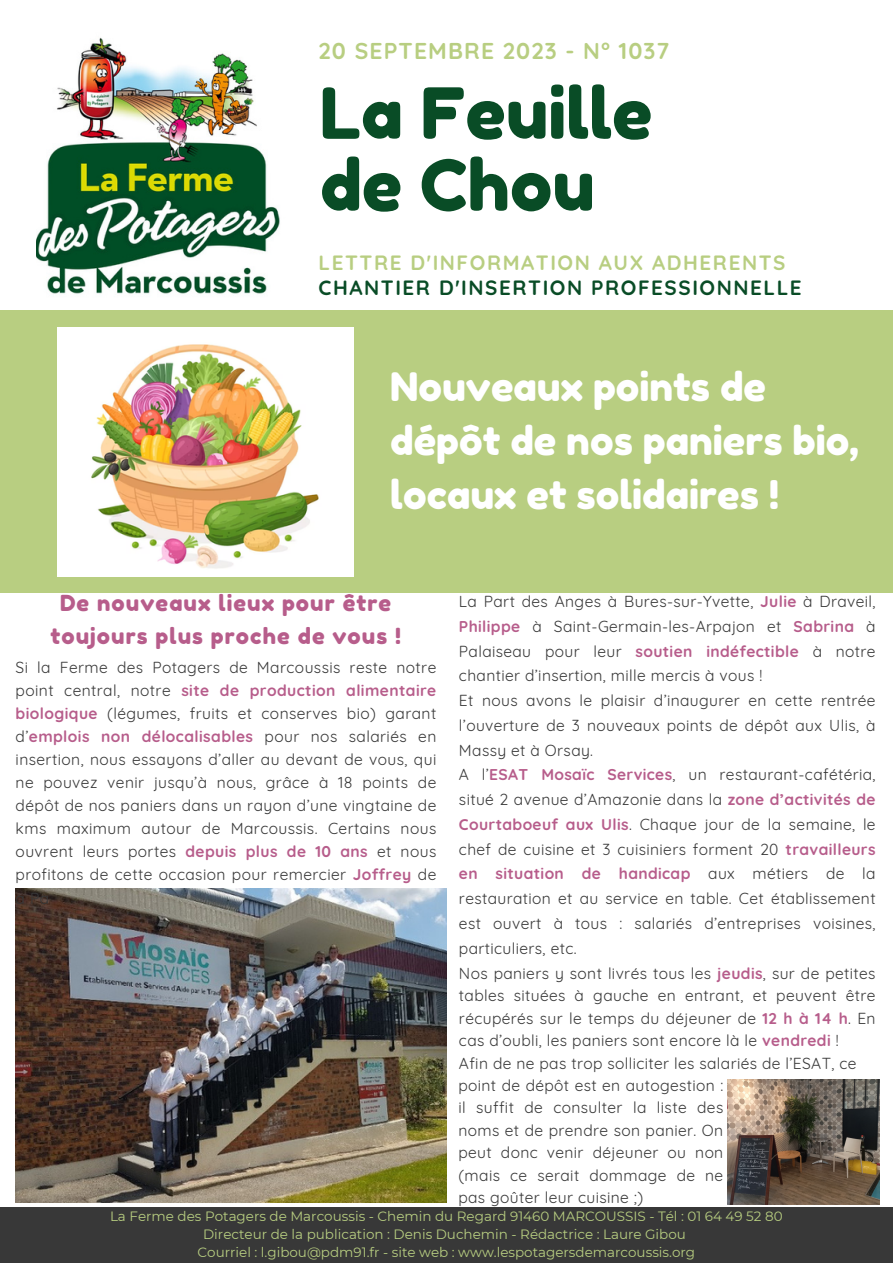
<style>
.page{position:relative;width:893px;height:1264px;background:#fff}
.page>*{position:absolute;margin:0;border:0;box-sizing:border-box;transform-origin:0 0}
.t1{font:70.2px "Fredoka One";color:#094c26}
.t2{font:39.3px/54px "Fredoka One";color:#fff}
.t3{font:700 22.8px "Quicksand";letter-spacing:.05em;color:#b8ce81}
.t4{font:22.05px/32.7px "Fredoka One";letter-spacing:.05em;color:#b75d8b;text-align:center}
.t5{font:700 20.55px "Quicksand";letter-spacing:.075em;color:#094c26}
.t6{font:700 20.55px "Quicksand";letter-spacing:.075em;color:#b8ce81}
.t7{font:15.6px/24.8px "Quicksand";letter-spacing:.025em;color:#383838;text-align:justify}
.t8{font:13.5px "Montserrat";color:#b8ce81}
.s1{font-weight:700;color:#b75d8b}
</style>
<div class="page">
<div style="left:0;top:1207px;width:892px;height:55px;background:#383838"></div>
<div style="left:0;top:310px;width:892px;height:283px;background:#b8ce81"></div>
<img style="left:36px;top:37px;width:244px;height:257px">
<img style="left:57px;top:327px;width:296px;height:249px">
<img style="left:15px;top:888px;width:432px;height:314px">
<img style="left:727px;top:1079px;width:152px;height:125px">
<p class="t3" style="left:318px;top:36px;width:352px">20 SEPTEMBRE 2023 - N° 1037</p>
<p class="t1" style="left:320px;top:70px;width:334px">La Feuille</p>
<p class="t1" style="left:320px;top:142px;width:276px">de Chou</p>
<p class="t6" style="left:318px;top:249px;width:468px">LETTRE D'INFORMATION AUX ADHERENTS</p>
<p class="t5" style="left:318px;top:274px;width:484px">CHANTIER D'INSERTION PROFESSIONNELLE</p>
<p class="t2" style="left:390px;top:359px;width:470px">Nouveaux points de dépôt de nos paniers bio, locaux et solidaires !</p>
<p class="t4" style="left:50px;top:586px;width:352px">De nouveaux lieux pour être toujours plus proche de vous !</p>
<p class="t7" style="left:16px;top:655px;width:422px;line-height:23.1px">Si la Ferme des Potagers de Marcoussis reste notre point central, notre <span class="s1">site de production alimentaire biologique</span> (légumes, fruits et conserves bio) garant d’<span class="s1">emplois non délocalisables</span> pour nos salariés en insertion, nous essayons d’aller au devant de vous, qui ne pouvez venir jusqu’à nous, grâce à 18 points de dépôt de nos paniers dans un rayon d’une vingtaine de kms maximum autour de Marcoussis. Certains nous ouvrent leurs portes <span class="s1">depuis plus de 10 ans</span> et nous profitons de cette occasion pour remercier <span class="s1">Joffrey</span> de a Pa</p>
<p class="t7" style="left:459px;top:589px;width:418px">La Part des Anges à Bures-sur-Yvette, <span class="s1">Julie</span> à Draveil, <span class="s1">Philippe</span> à Saint-Germain-les-Arpajon et <span class="s1">Sabrina</span> à Palaiseau pour leur <span class="s1">soutien indéfectible</span> à notre chantier d’insertion, mille mercis à vous !</p>
<p class="t7" style="left:459px;top:688px;width:418px">Et nous avons le plaisir d’inaugurer en cette rentrée l’ouverture de 3 nouveaux points de dépôt aux Ulis, à Massy et à Orsay.</p>
<p class="t7" style="left:459px;top:762px;width:418px">A l’<span class="s1">ESAT Mosaïc Services</span>, un restaurant-cafétéria, situé 2 avenue d’Amazonie dans la <span class="s1">zone d’activités de Courtaboeuf aux Ulis</span>. Chaque jour de la semaine, le chef de cuisine et 3 cuisiniers forment 20 <span class="s1">travailleurs en situation de handicap</span> aux métiers de la restauration et au service en table. Cet établissement est ouvert à tous : salariés d’entreprises voisines, particuliers, etc.</p>
<p class="t7" style="left:459px;top:961px;width:418px;line-height:22.5px">Nos paniers y sont livrés tous les <span class="s1">jeudis</span>, sur de petites tables situées à gauche en entrant, et peuvent être récupérés sur le temps du déjeuner de <span class="s1">12 h à 14 h</span>. En cas d’oubli, les paniers sont encore là le <span class="s1">vendredi</span> !</p>
<p class="t7" style="left:459px;top:1050px;width:399px">Afin de ne pas trop solliciter les salariés de l’ESAT, ce</p>
<p class="t7" style="left:458px;top:1073px;width:266px;line-height:22.5px">point de dépôt est en autogestion : il suffit de consulter la liste des noms et de prendre son panier. On peut donc venir déjeuner ou non (mais ce serait dommage de ne pas goûter leur cuisine ;)</p>
<p class="t8" style="left:110px;top:1207px;width:674px">La Ferme des Potagers de Marcoussis - Chemin du Regard 91460 MARCOUSSIS - Tél : 01 64 49 52 80</p>
<p class="t8" style="left:203px;top:1225px;width:484px">Directeur de la publication : Denis Duchemin - Rédactrice : Laure Gibou</p>
<p class="t8" style="left:197px;top:1243px;width:499px">Courriel : l.gibou@pdm91.fr - site web : www.lespotagersdemarcoussis.org</p>
</div>
